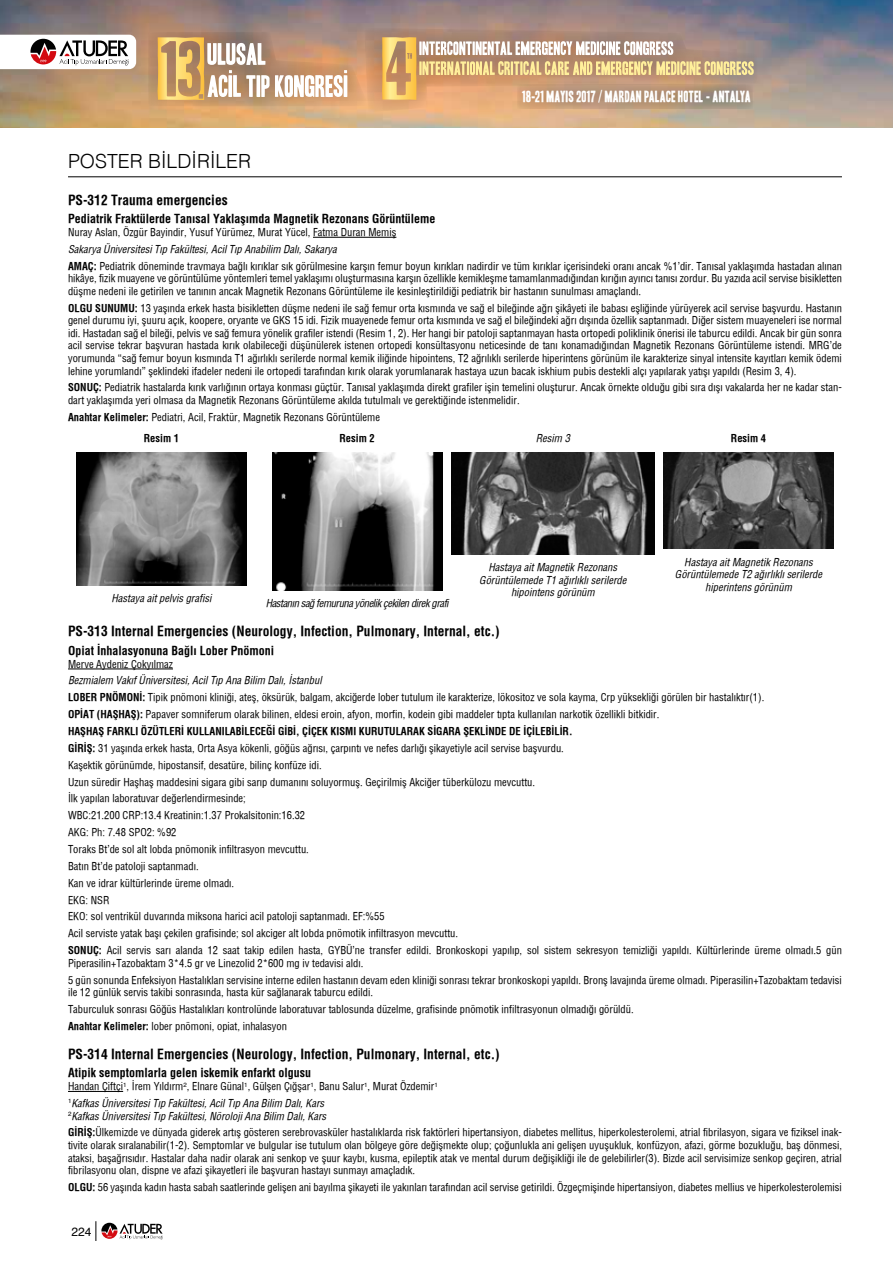
<style>
.page{position:relative;width:893px;height:1263px;background:#fff}
.page>*{position:absolute;margin:0;border:0;box-sizing:border-box;transform-origin:0 0}
.t1{font:300 19.5px "Helvetica";color:#000}
.t2{font:13.95px "Headline One HPLHS";letter-spacing:.01em;color:#fff}
.t3{font:700 13.5px "Helvetica Cond";color:#000}
.t4{font:700 12px "Helvetica Cond";color:#000}
.t5{font:12px "Helvetica";color:#000}
.t6{font:10.5px/16.8px "Helvetica Cond";color:#000}
.t7{font:italic 10.5px/12.6px "Helvetica Cond";color:#000;text-align:center}
.t8{font:italic 10.5px "Helvetica Cond";letter-spacing:-.04em;color:#000}
.t9{font:700 10.5px "Helvetica Cond";color:#000}
.s1{font-style:italic}
.s2{font-weight:700}
</style>
<div class="page">
<hr style="left:68px;top:176px;width:774px;height:1px;background:#000">
<img style="left:0;top:0;width:893px;height:127px">
<svg style="left:0;top:35px;width:136px;height:34px"></svg>
<svg style="left:148px;top:28px;width:610px;height:85px;background:#caa682"></svg>
<svg style="left:518px;top:85px;width:235px;height:24px;background:#b39378"></svg>
<svg style="left:96px;top:1221px;width:67px;height:20px"></svg>
<hr style="left:313px;top:237px;width:83px;height:1px;background:#000">
<img style="left:76px;top:453px;width:170px;height:132px">
<img style="left:272px;top:453px;width:170px;height:137px">
<img style="left:452px;top:453px;width:202px;height:101px">
<img style="left:663px;top:453px;width:171px;height:96px">
<hr style="left:68px;top:669px;width:105px;height:1px;background:#000">
<hr style="left:68px;top:1091px;width:55px;height:1px;background:#000">
<h1 class="t1" style="left:68px;top:144px;width:185px">POSTER BİLDİRİLER</h1>
<h2 class="t2" style="left:522px;top:90px;width:230px">18-21 MAYIS 2017 / MARDAN PALACE HOTEL - ANTALYA</h2>
<p class="t3" style="left:68px;top:191px;width:161px">PS-312 Trauma emergencies</p>
<p class="t4" style="left:68px;top:211px;width:369px">Pediatrik Fraktülerde Tanısal Yaklaşımda Magnetik Rezonans Görüntüleme</p>
<p class="t6" style="left:68px;top:223px;width:330px">Nuray Aslan, Özgür Bayindir, Yusuf Yürümez, Murat Yücel, Fatma Duran Memiş</p>
<p class="t6" style="left:68px;top:240px;width:775px"><span class="s1">Sakarya Üniversitesi Tıp Fakültesi, Acil Tıp Anabilim Dalı, Sakarya<br></span><span class="s2">AMAÇ:</span> Pediatrik döneminde travmaya bağlı kırıklar sık görülmesine karşın femur boyun kırıkları nadirdir ve tüm kırıklar içerisindeki oranı ancak %1’dir. Tanısal yaklaşımda hastadan alınan</p>
<p class="t6" style="left:68px;top:272px;width:775px;line-height:12.6px">hikâye, fizik muayene ve görüntülüme yöntemleri temel yaklaşımı oluşturmasına karşın özellikle kemikleşme tamamlanmadığından kırığın ayırıcı tanısı zordur. Bu yazıda acil servise bisikletten düşme nedeni ile getirilen ve tanının ancak Magnetik Rezonans Görüntüleme ile kesinleştirildiği pediatrik bir hastanın sunulması amaçlandı.</p>
<p class="t6" style="left:68px;top:301px;width:775px;line-height:12.6px;text-align:justify"><span class="s2">OLGU SUNUMU:</span> 13 yaşında erkek hasta bisikletten düşme nedeni ile sağ femur orta kısmında ve sağ el bileğinde ağrı şikâyeti ile babası eşliğinde yürüyerek acil servise başvurdu. Hastanın genel durumu iyi, şuuru açık, koopere, oryante ve GKS 15 idi. Fizik muayenede femur orta kısmında ve sağ el bileğindeki ağrı dışında özellik saptanmadı. Diğer sistem muayeneleri ise normal idi. Hastadan sağ el bileği, pelvis ve sağ femura yönelik grafiler istendi (Resim 1, 2). Her hangi bir patoloji saptanmayan hasta ortopedi poliklinik önerisi ile taburcu edildi. Ancak bir gün sonra acil servise tekrar başvuran hastada kırık olabileceği düşünülerek istenen ortopedi konsültasyonu neticesinde de tanı konamadığından Magnetik Rezonans Görüntüleme istendi. MRG’de yorumunda “sağ femur boyun kısmında T1 ağırlıklı serilerde normal kemik iliğinde hipointens, T2 ağrılıklı serilerde hiperintens görünüm ile karakterize sinyal intensite kayıtları kemik ödemi lehine yorumlandı” şeklindeki ifadeler nedeni ile ortopedi tarafından kırık olarak yorumlanarak hastaya uzun bacak iskhium pubis destekli alçı yapılarak yatışı yapıldı (Resim 3, 4).</p>
<p class="t6" style="left:68px;top:381px;width:775px;line-height:12.6px"><span class="s2">SONUÇ:</span> Pediatrik hastalarda kırık varlığının ortaya konması güçtür. Tanısal yaklaşımda direkt grafiler işin temelini oluşturur. Ancak örnekte olduğu gibi sıra dışı vakalarda her ne kadar stan&shy;dart yaklaşımda yeri olmasa da Magnetik Rezonans Görüntüleme akılda tutulmalı ve gerektiğinde istenmelidir.</p>
<p class="t6" style="left:144px;top:406px;width:238px;line-height:21.1px;text-indent:-76px"><span class="s2">Anahtar Kelimeler:</span> Pediatri, Acil, Fraktür, Magnetik Rezonans Görüntüleme<br><span class="s2">Resim 1</span></p>
<p class="t9" style="left:339px;top:432px;width:37px">Resim 2</p>
<p class="t9" style="left:731px;top:432px;width:37px">Resim 4</p>
<p class="t7" style="left:536px;top:432px;width:36px">Resim 3</p>
<p class="t7" style="left:111px;top:592px;width:101px">Hastaya ait pelvis grafisi</p>
<p class="t8" style="left:266px;top:597px;width:184px">Hastanın sağ femuruna yönelik çekilen direk grafi</p>
<p class="t7" style="left:479px;top:561px;width:149px">Hastaya ait Magnetik Rezonans<br>Görüntülemede T1 ağırlıklı serilerde hipointens görünüm</p>
<p class="t7" style="left:675px;top:555px;width:149px">Hastaya ait Magnetik Rezonans<br>Görüntülemede T2 ağırlıklı serilerde hiperintens görünüm</p>
<p class="t3" style="left:68px;top:623px;width:433px">PS-313 Internal Emergencies (Neurology, Infection, Pulmonary, Internal, etc.)</p>
<p class="t4" style="left:68px;top:643px;width:208px">Opiat İnhalasyonuna Bağlı Lober Pnömoni</p>
<p class="t6" style="left:68px;top:655px;width:106px">Merve Aydeniz Çokyılmaz</p>
<p class="t6" style="left:68px;top:672px;width:775px"><span class="s1">Bezmialem Vakıf Üniversitesi, Acil Tıp Ana Bilim Dalı, İstanbul<br></span><span class="s2">LOBER PNÖMONI:</span> Tipik pnömoni kliniği, ateş, öksürük, balgam, akciğerde lober tutulum ile karakterize, lökositoz ve sola kayma, Crp yüksekliği görülen bir hastalıktır(1).<br><span class="s2">OPIAT (HAŞHAŞ):</span> Papaver somniferum olarak bilinen, eldesi eroin, afyon, morfin, kodein gibi maddeler tıpta kullanılan narkotik özellikli bitkidir.<br><span class="s2">HAŞHAŞ FARKLI ÖZÜTLERI KULLANILABILECEĞI GIBI, ÇIÇEK KISMI KURUTULARAK SIGARA ŞEKLINDE DE IÇILEBILIR.<br>GİRİŞ:</span> 31 yaşında erkek hasta, Orta Asya kökenli, göğüs ağrısı, çarpıntı ve nefes darlığı şikayetiyle acil servise başvurdu.<br>Kaşektik görünümde, hipostansif, desatüre, bilinç konfüze idi.<br>Uzun süredir Haşhaş maddesini sigara gibi sarıp dumanını soluyormuş. Geçirilmiş Akciğer tüberkülozu mevcuttu.<br>İlk yapılan laboratuvar değerlendirmesinde;<br>WBC:21.200 CRP:13.4 Kreatinin:1.37 Prokalsitonin:16.32<br>AKG: Ph: 7.48 SPO2: %92<br>Toraks Bt’de sol alt lobda pnömonik infiltrasyon mevcuttu.<br>Batın Bt’de patoloji saptanmadı.<br>Kan ve idrar kültürlerinde üreme olmadı.<br>EKG: NSR<br>EKO: sol ventrikül duvarında miksona harici acil patoloji saptanmadı. EF:%55<br>Acil serviste yatak başı çekilen grafisinde; sol akciger alt lobda pnömotik infiltrasyon mevcuttu.<br><span class="s2">SONUÇ:</span> Acil servis sarı alanda 12 saat takip edilen hasta, GYBÜ’ne transfer edildi. Bronkoskopi yapılıp, sol sistem sekresyon temizliği yapıldı. Kültürlerinde üreme olmadı.5 gün</p>
<p class="t6" style="left:68px;top:954px;width:775px">Piperasilin+Tazobaktam 3*4.5 gr ve Linezolid 2*600 mg iv tedavisi aldı.<br>5 gün sonunda Enfeksiyon Hastalıkları servisine interne edilen hastanın devam eden kliniği sonrası tekrar bronkoskopi yapıldı. Bronş lavajında üreme olmadı. Piperasilin+Tazobaktam tedavisi</p>
<p class="t6" style="left:68px;top:984px;width:567px">ile 12 günlük servis takibi sonrasında, hasta kür sağlanarak taburcu edildi.<br>Taburculuk sonrası Göğüs Hastalıkları kontrolünde laboratuvar tablosunda düzelme, grafisinde pnömotik infiltrasyonun olmadığı görüldü.<br><span class="s2">Anahtar Kelimeler:</span> lober pnömoni, opiat, inhalasyon</p>
<p class="t3" style="left:68px;top:1045px;width:433px">PS-314 Internal Emergencies (Neurology, Infection, Pulmonary, Internal, etc.)</p>
<p class="t4" style="left:68px;top:1066px;width:245px">Atipik semptomlarla gelen iskemik enfarkt olgusu</p>
<p class="t6" style="left:68px;top:1077px;width:371px">Handan Çiftçi<sup>1</sup>, İrem Yıldırm<sup>2</sup>, Elnare Günal<sup>1</sup>, Gülşen Çığşar<sup>1</sup>, Banu Salur<sup>1</sup>, Murat Özdemir<sup>1<br>1</sup><span class="s1">Kafkas Üniversitesi Tıp Fakültesi, Acil Tıp Ana Bilim Dalı, Kars</span></p>
<p class="t6" style="left:68px;top:1107px;width:775px"><sup>2</sup><span class="s1">Kafkas Üniversitesi Tıp Fakültesi, Nöroloji Ana Bilim Dalı, Kars<br></span><span class="s2">GİRİŞ:</span>Ülkemizde ve dünyada giderek artış gösteren serebrovasküler hastalıklarda risk faktörleri hipertansiyon, diabetes mellitus, hiperkolesterolemi, atrial fibrilasyon, sigara ve fiziksel inak-</p>
<p class="t6" style="left:68px;top:1138px;width:775px;line-height:12.6px;text-align:justify">tivite olarak sıralanabilir(1-2). Semptomlar ve bulgular ise tutulum olan bölgeye göre değişmekte olup; çoğunlukla ani gelişen uyuşukluk, konfüzyon, afazi, görme bozukluğu, baş dönmesi, ataksi, başağrısıdır. Hastalar daha nadir olarak ani senkop ve şuur kaybı, kusma, epileptik atak ve mental durum değişikliği ile de gelebilirler(3). Bizde acil servisimize senkop geçiren, atrial fibrilasyonu olan, dispne ve afazi şikayetleri ile başvuran hastayı sunmayı amaçladık.</p>
<p class="t6" style="left:68px;top:1178px;width:775px"><span class="s2">OLGU:</span> 56 yaşında kadın hasta sabah saatlerinde gelişen ani bayılma şikayeti ile yakınları tarafından acil servise getirildi. Özgeçmişinde hipertansiyon, diabetes mellius ve hiperkolesterolemisi</p>
<p class="t5" style="left:71px;top:1222px;width:22px">224</p>
</div>
